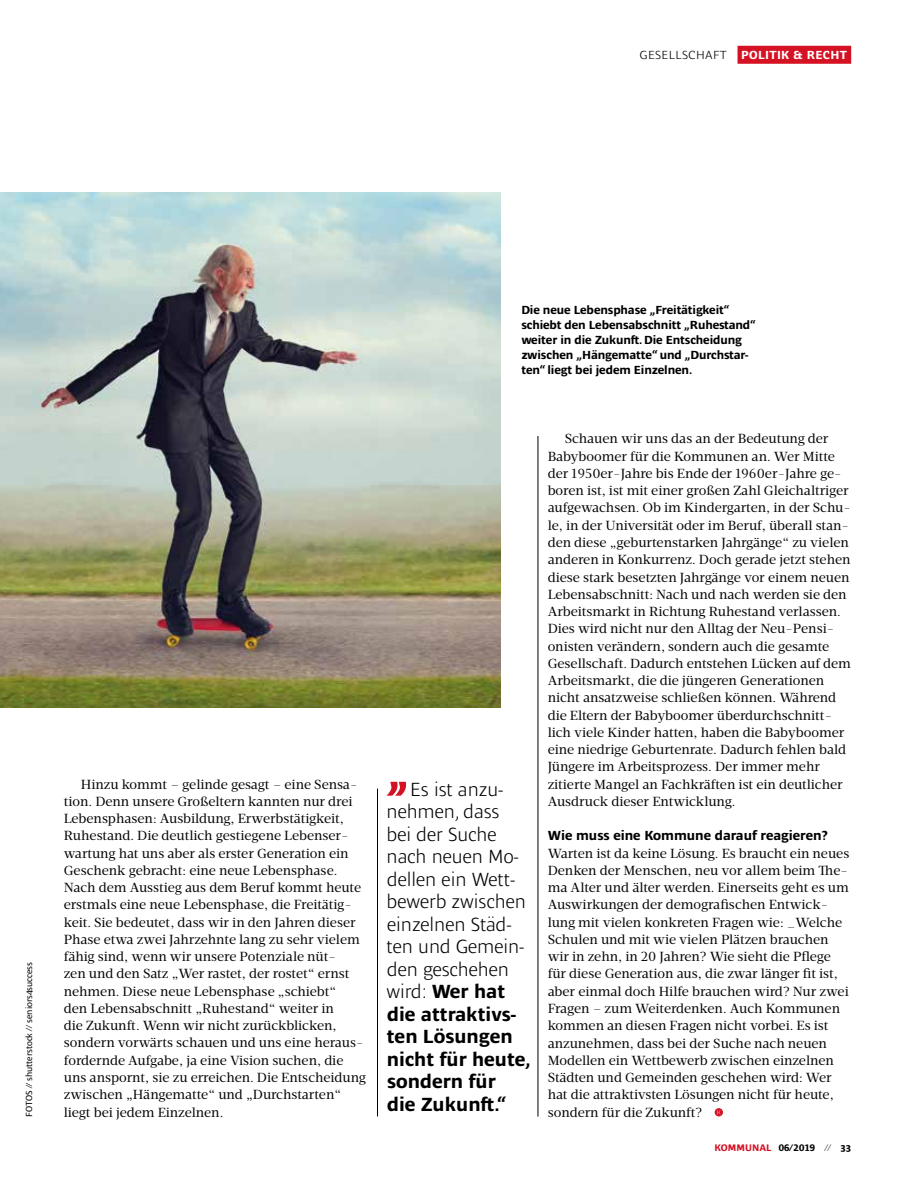
<style>
.page{position:relative;width:915px;height:1191px;background:#fff}
.page>*{position:absolute;margin:0;border:0;box-sizing:border-box;transform-origin:0 0}
.t1{font:300 19.5px/22.5px "Ardoise Ptf";color:#000}
.t2{font:13.5px/17.2px "Velino Text";letter-spacing:-.005em;color:#000}
.t3{font:700 13.5px "Ardoise Ptf";color:#000}
.t4{font:700 12px/15px "Ardoise Ptf";letter-spacing:-.01em;color:#000}
.t5{font:700 12px "Ardoise Ptf";letter-spacing:.03em;color:#fff}
.t6{font:300 12px "Ardoise Ptf";letter-spacing:.03em;color:#000;scale:1.04 1}
.t7{font:700 9.75px "Ardoise Ptf";letter-spacing:.005em;color:#000}
.t8{font:9px "Ardoise Ptf";letter-spacing:-.01em;color:#000}
.s1{font-weight:700}
.s2{color:#d51224}
.s3{font-weight:300}
</style>
<div class="page">
<img style="left:0;top:193px;width:500px;height:515px">
<svg style="left:714px;top:1108px;width:8px;height:8px"></svg>
<svg style="left:717px;top:1110px;width:3px;height:4px"></svg>
<hr style="left:537px;top:436px;width:1px;height:680px;background:#000">
<hr style="left:377px;top:788px;width:1px;height:328px;background:#000">
<svg style="left:387px;top:782px;width:19px;height:13px"></svg>
<div style="left:737px;top:46px;width:113px;height:18px;background:#d51224"></div>
<p class="t6" style="left:639px;top:46px;width:85px">GESELLSCHAFT</p>
<p class="t5" style="left:740px;top:46px;width:108px">POLITIK &amp; RECHT</p>
<p class="t8" style="left:22px;top:1116px;width:155px;rotate:-90deg">FOTOS // shutterstock // seniors4success</p>
<p class="t4" style="left:521px;top:301px;width:236px">Die neue Lebensphase „Freitätigkeit“ schiebt den Lebensabschnitt „Ruhestand“ weiter in die Zukunft. Die Entscheidung zwischen „Hängematte“ und „Durchstar&shy;ten“ liegt bei jedem Einzelnen.</p>
<p class="t2" style="left:64px;top:775px;width:303px;text-indent:17px">Hinzu kommt – gelinde gesagt – eine Sensa&shy;tion. Denn unsere Großeltern kannten nur drei Lebensphasen: Ausbildung, Erwerbstätigkeit, Ruhestand. Die deutlich gestiegene Lebenser&shy;wartung hat uns aber als erster Generation ein Geschenk gebracht: eine neue Lebensphase.<br>Nach dem Ausstieg aus dem Beruf kommt heute erstmals eine neue Lebensphase, die Freitätig&shy;keit. Sie bedeutet, dass wir in den Jahren dieser Phase etwa zwei Jahrzehnte lang zu sehr vielem fähig sind, wenn wir unsere Potenziale nüt-<br>zen und den Satz „Wer rastet, der rostet“ ernst nehmen. Diese neue Lebensphase „schiebt“<br>den Lebensabschnitt „Ruhestand“ weiter in<br>die Zukunft. Wenn wir nicht zurückblicken, sondern vorwärts schauen und uns eine heraus&shy;fordernde Aufgabe, ja eine Vision suchen, die uns anspornt, sie zu erreichen. Die Entscheidung zwischen „Hängematte“ und „Durchstarten“</p>
<p class="t2" style="left:64px;top:1103px;width:161px">liegt bei jedem Einzelnen.</p>
<h1 class="t1" style="left:386px;top:776px;width:146px;text-indent:24px">Es ist anzu&shy;nehmen, dass<br>bei der Suche nach neuen Mo&shy;dellen ein Wett&shy;bewerb zwischen einzelnen Städ&shy;ten und Gemein&shy;den geschehen wird: <span class="s1">Wer hat die attraktivs&shy;ten Lösungen nicht für heute, sondern für<br>die Zukunft.“</span></h1>
<p class="t2" style="left:547px;top:430px;width:304px;text-indent:17px">Schauen wir uns das an der Bedeutung der Babyboomer für die Kommunen an. Wer Mitte der 1950er-Jahre bis Ende der 1960er-Jahre ge&shy;boren ist, ist mit einer großen Zahl Gleichaltriger aufgewachsen. Ob im Kindergarten, in der Schu&shy;le, in der Universität oder im Beruf, überall stan&shy;den diese „geburtenstarken Jahrgänge“ zu vielen anderen in Konkurrenz. Doch gerade jetzt stehen diese stark besetzten Jahrgänge vor einem neuen Lebensabschnitt: Nach und nach werden sie den Arbeitsmarkt in Richtung Ruhestand verlassen.<br>Dies wird nicht nur den Alltag der Neu-Pensi&shy;onisten verändern, sondern auch die gesamte Gesellschaft. Dadurch entstehen Lücken auf dem Arbeitsmarkt, die die jüngeren Generationen nicht ansatzweise schließen können. Während die Eltern der Babyboomer überdurchschnitt&shy;lich viele Kinder hatten, haben die Babyboomer eine niedrige Geburtenrate. Dadurch fehlen bald Jüngere im Arbeitsprozess. Der immer mehr zitierte Mangel an Fachkräften ist ein deutlicher Ausdruck dieser Entwicklung.</p>
<p class="t3" style="left:547px;top:825px;width:281px">Wie muss eine Kommune darauf reagieren?</p>
<p class="t2" style="left:547px;top:844px;width:303px">Warten ist da keine Lösung. Es braucht ein neues Denken der Menschen, neu vor allem beim The&shy;ma Alter und älter werden. Einerseits geht es um Auswirkungen der demografischen Entwick&shy;lung mit vielen konkreten Fragen wie: _Welche Schulen und mit wie vielen Plätzen brauchen wir in zehn, in 20 Jahren? Wie sieht die Pflege für diese Generation aus, die zwar länger fit ist, aber einmal doch Hilfe brauchen wird? Nur zwei Fragen – zum Weiterdenken. Auch Kommunen kommen an diesen Fragen nicht vorbei. Es ist anzunehmen, dass bei der Suche nach neuen Modellen ein Wettbewerb zwischen einzelnen Städten und Gemeinden geschehen wird: Wer hat die attraktivsten Lösungen nicht für heute, sondern für die Zukunft?</p>
<p class="t7" style="left:714px;top:1140px;width:138px"><span class="s2">KOMMUNAL</span> 06/2019 <span class="s3">//</span> 33</p>
</div>
